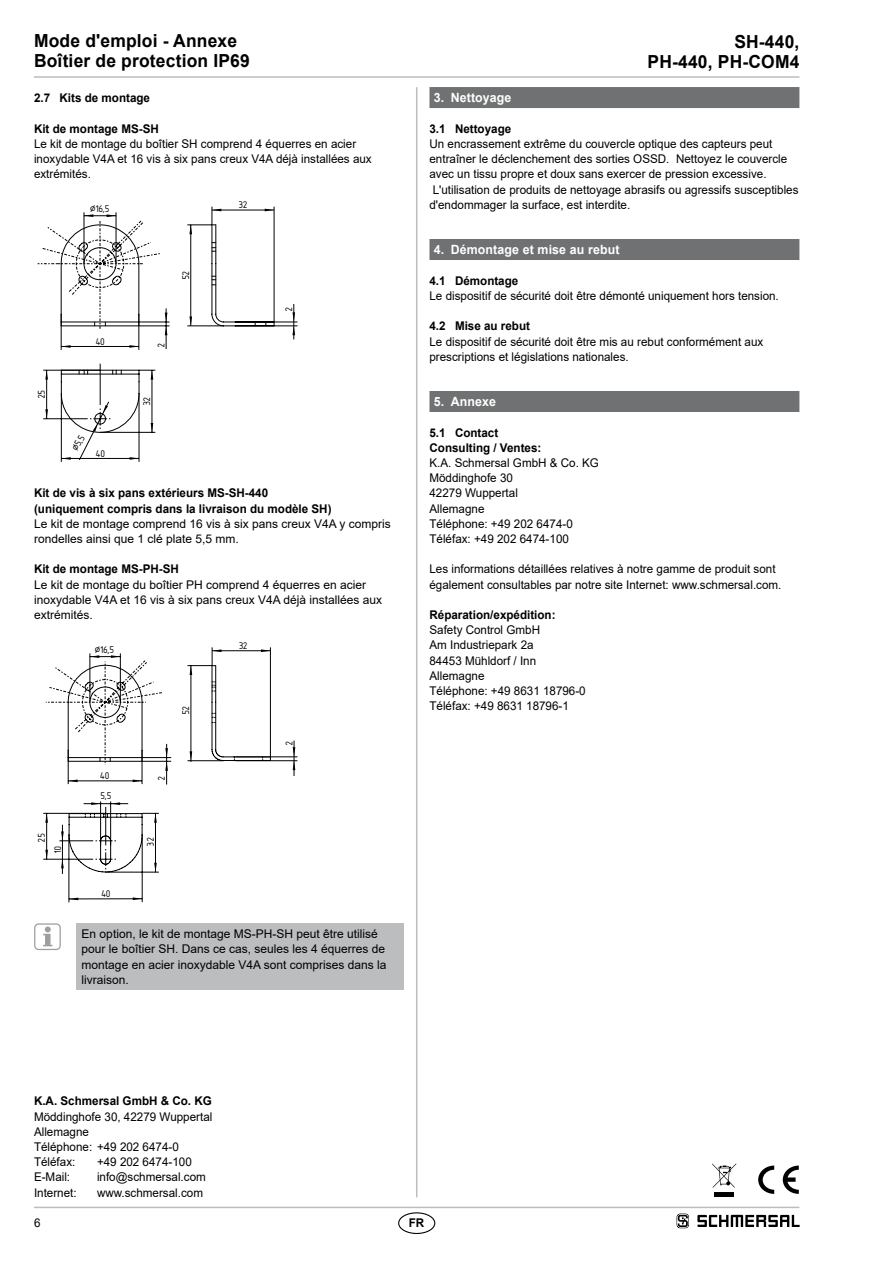
<style>
.page{position:relative;width:893px;height:1263px;background:#fff}
.page>*{position:absolute;margin:0;border:0;box-sizing:border-box;transform-origin:0 0}
.t1{font:700 18px/20.2px "Arial";letter-spacing:.01em;color:#000}
.t2{font:15.15px "Isonorm 3098";color:#000}
.t3{font:700 12.75px "Arial";letter-spacing:.01em;color:#fff}
.t4{font:12px/15.1px "Arial";color:#000}
.t5{font:700 12px/15.1px "Arial";color:#000}
</style>
<div class="page">
<hr style="left:34px;top:1207px;width:765px;height:1px;background:#bbbdbe">
<hr style="left:34px;top:76px;width:765px;height:2px;background:#bbbdbe">
<hr style="left:416px;top:87px;width:1px;height:1110px;background:#bbbdbe">
<div style="left:398px;top:1212px;width:37px;height:22px;border:1px solid #000;border-radius:50%"></div>
<hr style="left:294px;top:304px;width:1px;height:35px;background:#000">
<svg style="left:211px;top:207px;width:86px;height:128px"></svg>
<hr style="left:274px;top:207px;width:1px;height:115px;background:#000">
<svg style="left:43px;top:210px;width:231px;height:252px"></svg>
<svg style="left:37px;top:214px;width:130px;height:121px"></svg>
<hr style="left:68px;top:750px;width:1px;height:34px;background:#000">
<hr style="left:142px;top:750px;width:1px;height:34px;background:#000">
<hr style="left:68px;top:781px;width:74px;height:1px;background:#000">
<svg style="left:68px;top:779px;width:10px;height:3px"></svg>
<svg style="left:133px;top:779px;width:9px;height:3px"></svg>
<svg style="left:45px;top:850px;width:3px;height:9px"></svg>
<svg style="left:45px;top:814px;width:3px;height:9px"></svg>
<svg style="left:133px;top:897px;width:9px;height:3px"></svg>
<svg style="left:293px;top:747px;width:1px;height:23px"></svg>
<svg style="left:111px;top:802px;width:9px;height:3px"></svg>
<svg style="left:91px;top:802px;width:9px;height:3px"></svg>
<hr style="left:191px;top:666px;width:1px;height:96px;background:#000">
<hr style="left:294px;top:740px;width:1px;height:36px;background:#000">
<svg style="left:187px;top:647px;width:84px;height:114px"></svg>
<hr style="left:270px;top:647px;width:1px;height:111px;background:#000">
<hr style="left:212px;top:650px;width:58px;height:1px;background:#000">
<hr style="left:105px;top:807px;width:1px;height:38px;background:#000">
<hr style="left:69px;top:834px;width:1px;height:68px;background:#000">
<hr style="left:142px;top:834px;width:1px;height:68px;background:#000">
<hr style="left:69px;top:898px;width:73px;height:1px;background:#000">
<hr style="left:43px;top:859px;width:50px;height:1px;background:#000">
<hr style="left:43px;top:813px;width:63px;height:1px;background:#000">
<hr style="left:46px;top:813px;width:1px;height:46px;background:#000">
<hr style="left:166px;top:744px;width:1px;height:40px;background:#000">
<hr style="left:120px;top:653px;width:1px;height:49px;background:#000">
<hr style="left:90px;top:653px;width:1px;height:49px;background:#000">
<svg style="left:46px;top:655px;width:125px;height:116px"></svg>
<hr style="left:235px;top:756px;width:62px;height:1px;background:#000">
<hr style="left:235px;top:760px;width:62px;height:1px;background:#000">
<svg style="left:61px;top:813px;width:98px;height:60px"></svg>
<hr style="left:59px;top:840px;width:34px;height:1px;background:#000">
<hr style="left:62px;top:825px;width:1px;height:49px;background:#000">
<hr style="left:100px;top:801px;width:1px;height:44px;background:#000">
<hr style="left:110px;top:801px;width:1px;height:44px;background:#000">
<hr style="left:84px;top:803px;width:44px;height:1px;background:#000">
<div style="left:77px;top:923px;width:327px;height:67px;background:#bbbdbe"></div>
<svg style="left:43px;top:926px;width:9px;height:20px"></svg>
<div style="left:34px;top:923px;width:27px;height:27px;border:1px solid #9c9e9f;border-radius:4px"></div>
<div style="left:429px;top:87px;width:370px;height:21px;background:#707172"></div>
<div style="left:429px;top:239px;width:370px;height:21px;background:#707172"></div>
<div style="left:429px;top:391px;width:370px;height:21px;background:#707172"></div>
<svg style="left:758px;top:1165px;width:16px;height:29px"></svg>
<svg style="left:783px;top:1165px;width:16px;height:29px"></svg>
<div style="left:714px;top:1192px;width:20px;height:5px;background:#000"></div>
<svg style="left:712px;top:1163px;width:24px;height:25px"></svg>
<svg style="left:677px;top:1213px;width:12px;height:15px"></svg>
<svg style="left:697px;top:1215px;width:102px;height:12px"></svg>
<h1 class="t1" style="left:34px;top:31px;width:217px">Mode d'emploi - Annexe<br>Boîtier de protection IP69</h1>
<h1 class="t1" style="left:648px;top:32px;width:153px;text-align:right">SH-440,<br>PH-440, PH-COM4</h1>
<p class="t5" style="left:34px;top:91px;width:118px">2.7 Kits de montage</p>
<p class="t5" style="left:34px;top:121px;width:126px">Kit de montage MS-SH</p>
<p class="t4" style="left:34px;top:136px;width:339px">Le kit de montage du boîtier SH comprend 4 équerres en acier inoxydable V4A et 16 vis à six pans creux V4A déjà installées aux extrémités.</p>
<p class="t2" style="left:91px;top:197px;width:21px">¤16,5</p>
<p class="t2" style="left:31px;top:398px;width:10px;rotate:-90deg">25</p>
<p class="t2" style="left:96px;top:331px;width:11px">40</p>
<p class="t2" style="left:65px;top:444px;width:18px;rotate:-61deg">¤5,5</p>
<p class="t2" style="left:96px;top:443px;width:11px">40</p>
<p class="t2" style="left:175px;top:279px;width:10px;rotate:-90deg">52</p>
<p class="t2" style="left:150px;top:347px;width:6px;rotate:-90deg">2</p>
<p class="t2" style="left:136px;top:405px;width:10px;rotate:-90deg">32</p>
<p class="t2" style="left:239px;top:194px;width:10px">32</p>
<p class="t2" style="left:278px;top:311px;width:6px;rotate:-90deg">2</p>
<p class="t5" style="left:34px;top:486px;width:299px">Kit de vis à six pans extérieurs MS-SH-440 (uniquement compris dans la livraison du modèle SH)</p>
<p class="t4" style="left:34px;top:516px;width:358px">Le kit de montage comprend 16 vis à six pans creux V4A y compris rondelles ainsi que 1 clé plate 5,5 mm.</p>
<p class="t5" style="left:34px;top:562px;width:146px">Kit de montage MS-PH-SH</p>
<p class="t4" style="left:34px;top:577px;width:350px">Le kit de montage du boîtier PH comprend 4 équerres en acier inoxydable V4A et 16 vis à six pans creux V4A déjà installées aux extrémités.</p>
<p class="t2" style="left:95px;top:638px;width:21px">¤16,5</p>
<p class="t2" style="left:239px;top:635px;width:10px">32</p>
<p class="t2" style="left:31px;top:842px;width:10px;rotate:-90deg">25</p>
<p class="t2" style="left:47px;top:853px;width:9px;rotate:-90deg">10</p>
<p class="t2" style="left:175px;top:714px;width:10px;rotate:-90deg">52</p>
<p class="t2" style="left:101px;top:765px;width:11px">40</p>
<p class="t2" style="left:151px;top:780px;width:6px;rotate:-90deg">2</p>
<p class="t2" style="left:101px;top:785px;width:12px">5,5</p>
<p class="t2" style="left:102px;top:883px;width:11px">40</p>
<p class="t2" style="left:140px;top:845px;width:10px;rotate:-90deg">32</p>
<p class="t2" style="left:278px;top:745px;width:6px;rotate:-90deg">2</p>
<p class="t4" style="left:82px;top:926px;width:306px">En option, le kit de montage MS-PH-SH peut être utilisé pour le boîtier SH. Dans ce cas, seules les 4 équerres de montage en acier inoxydable V4A sont comprises dans la livraison.</p>
<p class="t3" style="left:434px;top:89px;width:79px">3. Nettoyage</p>
<p class="t5" style="left:429px;top:121px;width:83px">3.1 Nettoyage</p>
<p class="t4" style="left:429px;top:136px;width:371px">Un encrassement extrême du couvercle optique des capteurs peut entraîner le déclenchement des sorties OSSD. Nettoyez le couvercle avec un tissu propre et doux sans exercer de pression excessive.<br>L'utilisation de produits de nettoyage abrasifs ou agressifs susceptibles d'endommager la surface, est interdite.</p>
<p class="t3" style="left:434px;top:241px;width:187px">4. Démontage et mise au rebut</p>
<p class="t5" style="left:429px;top:273px;width:90px">4.1 Démontage</p>
<p class="t4" style="left:429px;top:288px;width:349px">Le dispositif de sécurité doit être démonté uniquement hors tension.</p>
<p class="t5" style="left:429px;top:319px;width:102px">4.2 Mise au rebut</p>
<p class="t4" style="left:429px;top:334px;width:335px">Le dispositif de sécurité doit être mis au rebut conformément aux prescriptions et législations nationales.</p>
<p class="t3" style="left:434px;top:393px;width:64px">5. Annexe</p>
<p class="t5" style="left:429px;top:425px;width:113px">5.1 Contact<br>Consulting / Ventes:</p>
<p class="t4" style="left:429px;top:455px;width:171px">K.A. Schmersal GmbH &amp; Co. KG<br>Möddinghofe 30<br>42279 Wuppertal<br>Allemagne<br>Téléphone: +49 202 6474-0<br>Téléfax: +49 202 6474-100</p>
<p class="t4" style="left:429px;top:562px;width:351px">Les informations détaillées relatives à notre gamme de produit sont également consultables par notre site Internet: www.schmersal.com.</p>
<p class="t5" style="left:429px;top:607px;width:128px">Réparation/expédition:</p>
<p class="t4" style="left:429px;top:622px;width:158px">Safety Control GmbH<br>Am Industriepark 2a<br>84453 Mühldorf / Inn<br>Allemagne<br>Téléphone: +49 8631 18796-0<br>Téléfax: +49 8631 18796-1</p>
<p class="t5" style="left:34px;top:1094px;width:179px">K.A. Schmersal GmbH &amp; Co. KG</p>
<p class="t4" style="left:34px;top:1109px;width:180px">Möddinghofe 30, 42279 Wuppertal<br>Allemagne<br>Téléphone: +49 202 6474-0<br>Téléfax:</p>
<p class="t4" style="left:97px;top:1154px;width:96px">+49 202 6474-100</p>
<p class="t4" style="left:34px;top:1169px;width:38px">E-Mail:</p>
<p class="t4" style="left:97px;top:1169px;width:110px">info@schmersal. com</p>
<p class="t4" style="left:34px;top:1185px;width:44px">Internet:</p>
<p class="t4" style="left:97px;top:1185px;width:108px">www.schmersal. com</p>
<p class="t4" style="left:34px;top:1215px;width:8px">6</p>
<p class="t5" style="left:409px;top:1215px;width:17px">FR</p>
</div>
